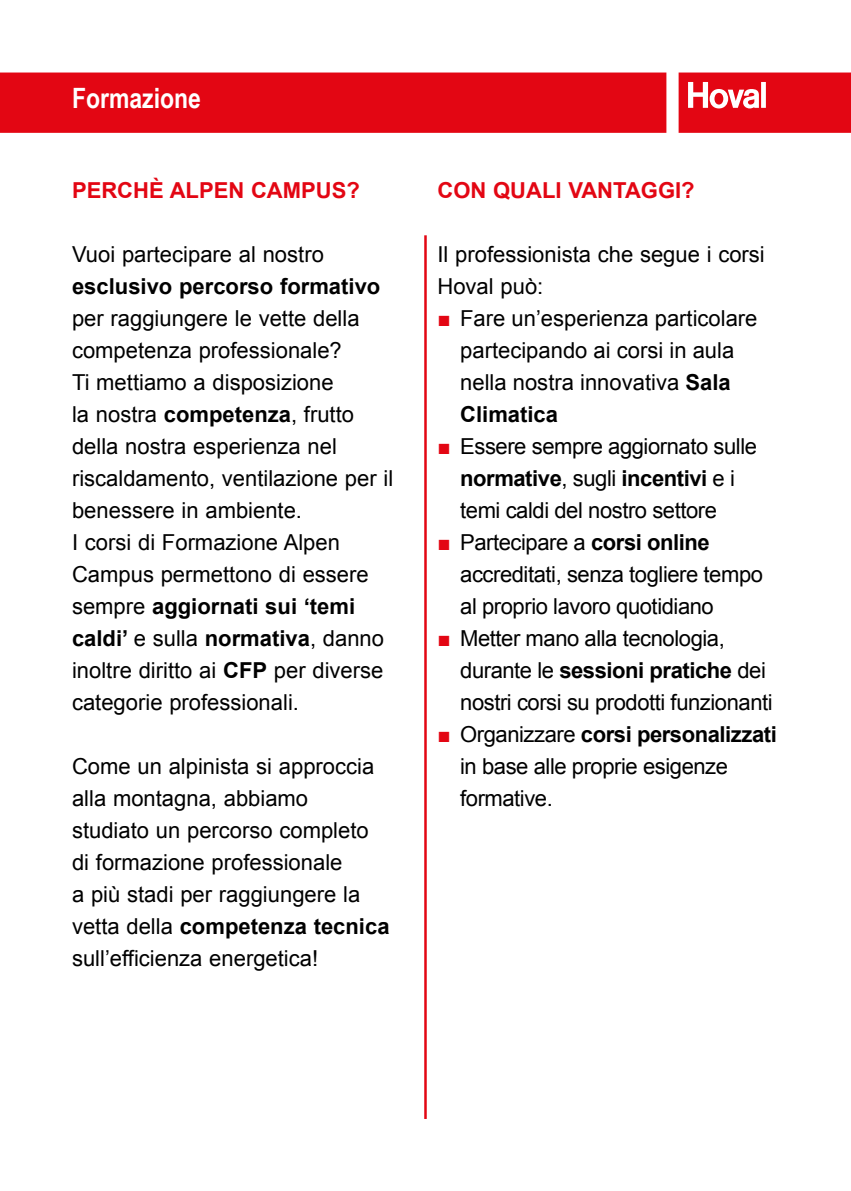
<style>
.page{position:relative;width:851px;height:1191px;background:#fff}
.page>*{position:absolute;margin:0;border:0;box-sizing:border-box;transform-origin:0 0}
.t1{font:700 28px "Arial Narrow";color:#fff}
.t2{font:22px/32px "Arial";color:#000}
.t3{font:22px/32px "Arial";letter-spacing:-.02em;color:#000}
.t4{font:700 22px "Arial";color:#e30613}
.t5{font:700 22px "Arial";color:#000}
.s1{font-weight:700}
.s2{color:#e30613}
</style>
<div class="page">
<hr style="left:424px;top:235px;width:2px;height:884px;background:#e30613">
<div style="left:0;top:72px;width:667px;height:61px;background:#e30613"></div>
<svg style="left:678px;top:72px;width:172px;height:61px;background:#e6222d"></svg>
<p class="t1" style="left:72px;top:77px;width:130px">Formazione</p>
<p class="t4" style="left:72px;top:175px;width:289px">PERCHÈ ALPEN CAMPUS?</p>
<p class="t2" style="left:72px;top:238px;width:253px">Vuoi partecipare al nostro</p>
<p class="t5" style="left:72px;top:271px;width:310px">esclusivo percorso formativo</p>
<p class="t2" style="left:72px;top:302px;width:322px">per raggiungere le vette della competenza professionale?<br>Ti mettiamo a disposizione<br>la nostra <span class="s1">competenza</span>, frutto della nostra esperienza nel riscaldamento, ventilazione per il benessere in ambiente.<br>I corsi di Formazione Alpen<br>Campus permettono di essere sempre <span class="s1">aggiornati sui ‘temi caldi’</span> e sulla <span class="s1">normativa</span>, danno inoltre diritto ai <span class="s1">CFP</span> per diverse categorie professionali.</p>
<p class="t2" style="left:72px;top:750px;width:319px">Come un alpinista si approccia alla montagna, abbiamo studiato un percorso completo di formazione professionale<br>a più stadi per raggiungere la vetta della <span class="s1">competenza tecnica </span>sull’efficienza energetica!</p>
<p class="t4" style="left:437px;top:175px;width:259px">CON QUALI VANTAGGI?</p>
<p class="t2" style="left:437px;top:238px;width:329px">Il professionista che segue i corsi<br>Hoval può:</p>
<p class="t2" style="left:460px;top:302px;width:299px;text-indent:-23px"><span class="s2">■</span> Fare un’esperienza particolare partecipando ai corsi in aula nella nostra innovativa <span class="s1">Sala<br>Climatica</span></p>
<p class="t3" style="left:460px;top:430px;width:298px;text-indent:-23px"><span class="s2">■</span> Essere sempre aggiornato sulle <span class="s1">normative</span>, sugli <span class="s1">incentivi</span> e i temi caldi del nostro settore</p>
<p class="t3" style="left:460px;top:526px;width:304px;text-indent:-23px"><span class="s2">■</span> Partecipare a <span class="s1">corsi online </span>accreditati, senza togliere tempo al proprio lavoro quotidiano</p>
<p class="t3" style="left:460px;top:622px;width:314px;text-indent:-23px"><span class="s2">■</span> Metter mano alla tecnologia, durante le <span class="s1">sessioni pratiche</span> dei nostri corsi su prodotti funzionanti</p>
<p class="t3" style="left:460px;top:718px;width:318px;text-indent:-23px"><span class="s2">■</span> Organizzare <span class="s1">corsi personalizzati </span>in base alle proprie esigenze formative.</p>
</div>
